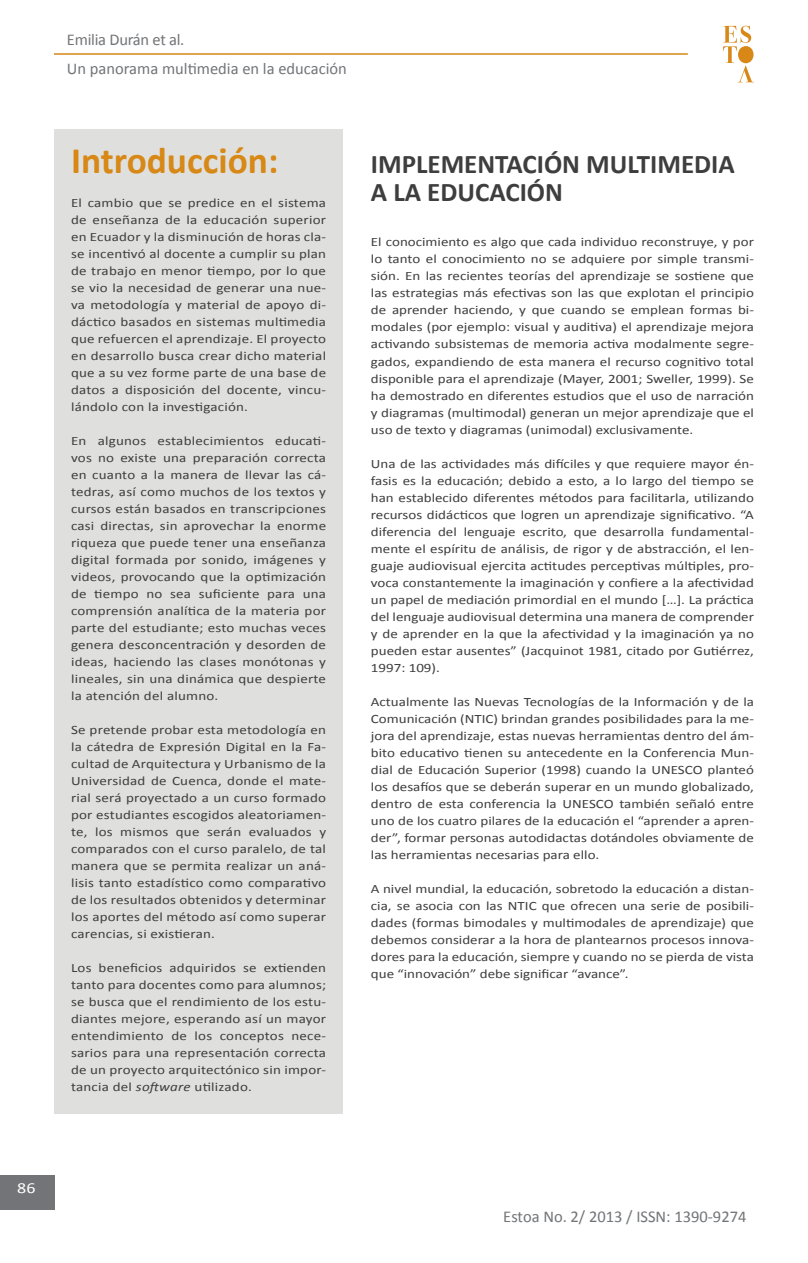
<style>
.page{position:relative;width:808px;height:1263px;background:#fff}
.page>*{position:absolute;margin:0;border:0;box-sizing:border-box;transform-origin:0 0}
.t1{font:700 37.5px "Calibri";color:#d78816}
.t2{font:700 27px/28.2px "Calibri";color:#3e3e3f}
.t3{font:16.5px "Calibri";color:#727477}
.t4{font:15.3px "Calibri";color:#fff;scale:1.18 1}
.t5{font:12.75px/17px "Calibri";color:#3e3e3f;text-align:justify;scale:1.18 1}
.s1{font-style:italic}
</style>
<div class="page">
<div style="left:0;top:1175px;width:54px;height:34px;background:#727477"></div>
<div style="left:54px;top:130px;width:288px;height:984px;background:#dfe0dd"></div>
<svg style="left:723px;top:26px;width:31px;height:56px"></svg>
<hr style="left:54px;top:53px;width:634px;height:2px;background:#d78816">
<p class="t3" style="left:67px;top:29px;width:119px">Emilia Durán et al.</p>
<p class="t3" style="left:67px;top:58px;width:281px">Un panorama multimedia en la educación</p>
<p class="t1" style="left:71px;top:136px;width:209px">Introducción:</p>
<p class="t5" style="left:71px;top:194px;width:218px">El cambio que se predice en el sistema de enseñanza de la educación superior en Ecuador y la disminución de horas cla&shy;se incentivó al docente a cumplir su plan de trabajo en menor tiempo, por lo que se vio la necesidad de generar una nue&shy;va metodología y material de apoyo di&shy;dáctico basados en sistemas multimedia que refuercen el aprendizaje. El proyecto en desarrollo busca crear dicho material que a su vez forme parte de una base de datos a disposición del docente, vincu&shy;lándolo con la investigación.</p>
<p class="t5" style="left:71px;top:432px;width:218px">En algunos establecimientos educati&shy;vos no existe una preparación correcta en cuanto a la manera de llevar las cá&shy;tedras, así como muchos de los textos y cursos están basados en transcripciones casi directas, sin aprovechar la enorme riqueza que puede tener una enseñanza digital formada por sonido, imágenes y videos, provocando que la optimización de tiempo no sea suficiente para una comprensión analítica de la materia por parte del estudiante; esto muchas veces genera desconcentración y desorden de ideas, haciendo las clases monótonas y lineales, sin una dinámica que despierte la atención del alumno.</p>
<p class="t5" style="left:71px;top:721px;width:218px">Se pretende probar esta metodología en la cátedra de Expresión Digital en la Fa&shy;cultad de Arquitectura y Urbanismo de la Universidad de Cuenca, donde el mate&shy;rial será proyectado a un curso formado por estudiantes escogidos aleatoriamen&shy;te, los mismos que serán evaluados y comparados con el curso paralelo, de tal manera que se permita realizar un aná&shy;lisis tanto estadístico como comparativo de los resultados obtenidos y determinar los aportes del método así como superar carencias, si existieran.</p>
<p class="t5" style="left:71px;top:959px;width:218px">Los beneficios adquiridos se extienden tanto para docentes como para alumnos; se busca que el rendimiento de los estu&shy;diantes mejore, esperando así un mayor entendimiento de los conceptos nece&shy;sarios para una representación correcta de un proyecto arquitectónico sin impor&shy;tancia del <span class="s1">software</span> utilizado.</p>
<p class="t2" style="left:371px;top:150px;width:365px">IMPLEMENTACIÓN MULTIMEDIA<br>A LA EDUCACIÓN</p>
<p class="t5" style="left:371px;top:234px;width:326px">El conocimiento es algo que cada individuo reconstruye, y por lo tanto el conocimiento no se adquiere por simple transmi&shy;sión. En las recientes teorías del aprendizaje se sostiene que las estrategias más efectivas son las que explotan el principio de aprender haciendo, y que cuando se emplean formas bi&shy;modales (por ejemplo: visual y auditiva) el aprendizaje mejora activando subsistemas de memoria activa modalmente segre&shy;gados, expandiendo de esta manera el recurso cognitivo total disponible para el aprendizaje (Mayer, 2001; Sweller, 1999). Se ha demostrado en diferentes estudios que el uso de narración y diagramas (multimodal) generan un mejor aprendizaje que el uso de texto y diagramas (unimodal) exclusivamente.</p>
<p class="t5" style="left:371px;top:455px;width:326px">Una de las actividades más difíciles y que requiere mayor én&shy;fasis es la educación; debido a esto, a lo largo del tiempo se han establecido diferentes métodos para facilitarla, utilizando recursos didácticos que logren un aprendizaje significativo. “A diferencia del lenguaje escrito, que desarrolla fundamental&shy;mente el espíritu de análisis, de rigor y de abstracción, el len&shy;guaje audiovisual ejercita actitudes perceptivas múltiples, pro&shy;voca constantemente la imaginación y confiere a la afectividad un papel de mediación primordial en el mundo […]. La práctica del lenguaje audiovisual determina una manera de comprender y de aprender en la que la afectividad y la imaginación ya no pueden estar ausentes” (Jacquinot 1981, citado por Gutiérrez, 1997: 109).</p>
<p class="t5" style="left:371px;top:693px;width:326px">Actualmente las Nuevas Tecnologías de la Información y de la Comunicación (NTIC) brindan grandes posibilidades para la me&shy;jora del aprendizaje, estas nuevas herramientas dentro del ám&shy;bito educativo tienen su antecedente en la Conferencia Mun&shy;dial de Educación Superior (1998) cuando la UNESCO planteó los desafíos que se deberán superar en un mundo globalizado, dentro de esta conferencia la UNESCO también señaló entre uno de los cuatro pilares de la educación el “aprender a apren&shy;der”, formar personas autodidactas dotándoles obviamente de las herramientas necesarias para ello.</p>
<p class="t5" style="left:371px;top:880px;width:326px">A nivel mundial, la educación, sobretodo la educación a distan&shy;cia, se asocia con las NTIC que ofrecen una serie de posibili&shy;dades (formas bimodales y multimodales de aprendizaje) que debemos considerar a la hora de plantearnos procesos innova&shy;dores para la educación, siempre y cuando no se pierda de vista que “innovación” debe significar “avance”.</p>
<p class="t4" style="left:17px;top:1178px;width:17px">86</p>
<p class="t3" style="left:503px;top:1206px;width:245px">Estoa No. 2/ 2013 / ISSN: 1390-9274</p>
</div>
